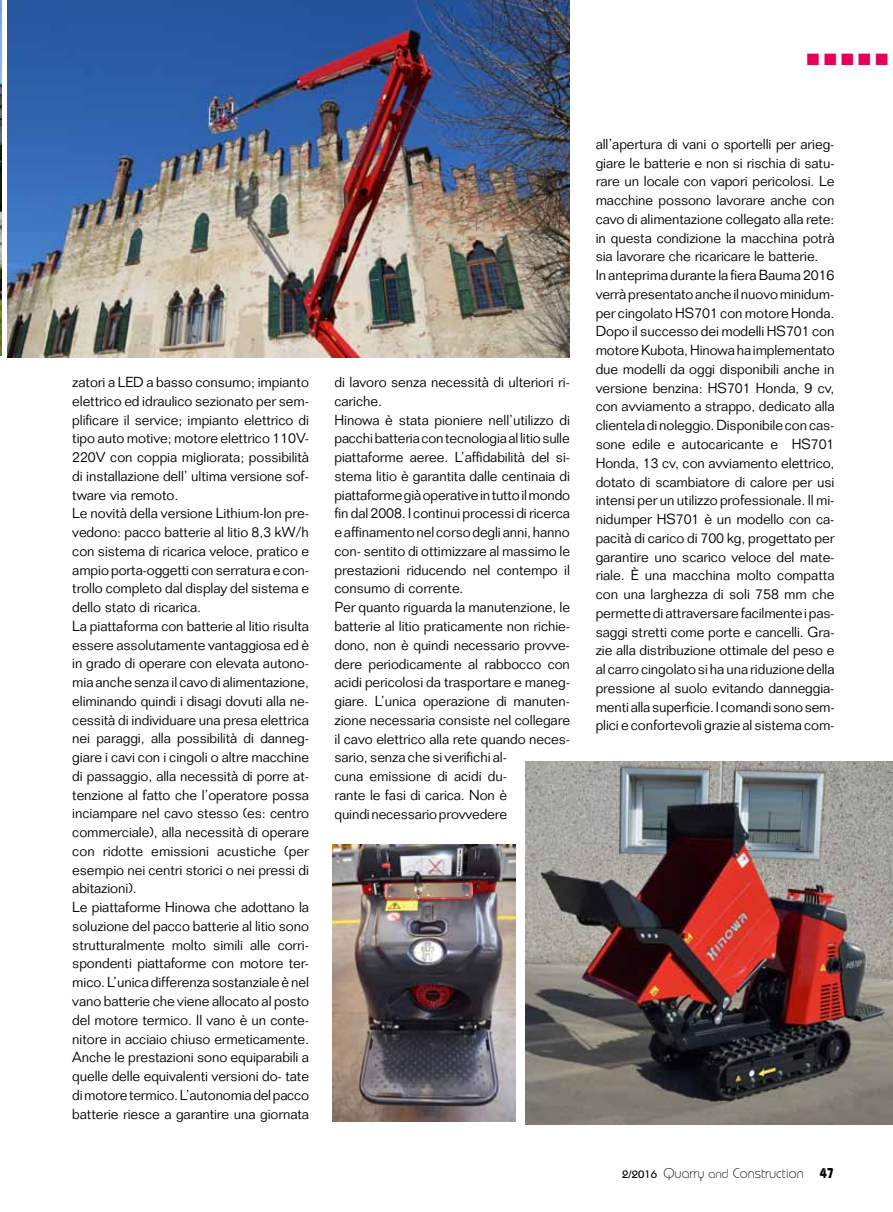
<style>
.page{position:relative;width:893px;height:1212px;background:#fff}
.page>*{position:absolute;margin:0;border:0;box-sizing:border-box;transform-origin:0 0}
.t1{font:16.5px "Zapf Dingbats ITC";color:#e30058}
.t2{font:300 14.25px/18.8px "Folio";letter-spacing:-.005em;color:#000}
.t3{font:300 14.25px "Bauhaus";color:#000}
.s1{font-weight:500;font-size:10.65px}
.s2{font-size:12.75px}
.s3{font-weight:700}
</style>
<div class="page">
<img style="left:0;top:0;width:1px;height:355px">
<img style="left:7px;top:0;width:563px;height:357px">
<img style="left:525px;top:761px;width:368px;height:364px">
<img style="left:332px;top:844px;width:184px;height:277px">
<p class="t1" style="left:807px;top:52px;width:83px">■ ■ ■ ■ ■</p>
<p class="t2" style="left:72px;top:373px;width:238px">zatori a LED a basso consumo; impianto elettrico ed idraulico sezionato per sem&shy;plificare il service; impianto elettrico di tipo auto motive; motore elettrico 110V-220V con coppia migliorata; possibilità di installazione dell’ ultima versione sof&shy;tware via remoto.<br>Le novità della versione Lithium-Ion pre&shy;vedono: pacco batterie al litio 8,3 kW/h con sistema di ricarica veloce, pratico e ampio porta-oggetti con serratura e con&shy;trollo completo dal display del sistema e dello stato di ricarica.<br>La piattaforma con batterie al litio risulta essere assolutamente vantaggiosa ed è in grado di operare con elevata autono&shy;mia anche senza il cavo di alimentazione, eliminando quindi i disagi dovuti alla ne&shy;cessità di individuare una presa elettrica nei paraggi, alla possibilità di danneg&shy;giare i cavi con i cingoli o altre macchine di passaggio, alla necessità di porre at&shy;tenzione al fatto che l’operatore possa inciampare nel cavo stesso (es: centro commerciale), alla necessità di operare con ridotte emissioni acustiche (per esempio nei centri storici o nei pressi di abitazioni).<br>Le piattaforme Hinowa che adottano la soluzione del pacco batterie al litio sono strutturalmente molto simili alle corri&shy;spondenti piattaforme con motore ter&shy;mico. L’unica differenza sostanziale è nel vano batterie che viene allocato al posto del motore termico. Il vano è un conte&shy;nitore in acciaio chiuso ermeticamente.<br>Anche le prestazioni sono equiparabili a quelle delle equivalenti versioni do- tate di motore termico. L’autonomia del pacco batterie riesce a garantire una giornata</p>
<p class="t2" style="left:334px;top:373px;width:237px">di lavoro senza necessità di ulteriori ri&shy;cariche.<br>Hinowa è stata pioniere nell’utilizzo di pacchi batteria con tecnologia al litio sulle piattaforme aeree. L’affidabilità del si&shy;stema litio è garantita dalle centinaia di piattaforme già operative in tutto il mondo fin dal 2008. I continui processi di ricerca e affinamento nel corso degli anni, hanno con- sentito di ottimizzare al massimo le prestazioni riducendo nel contempo il consumo di corrente.<br>Per quanto riguarda la manutenzione, le batterie al litio praticamente non richie&shy;dono, non è quindi necessario provve&shy;dere periodicamente al rabbocco con acidi pericolosi da trasportare e maneg&shy;giare. L’unica operazione di manuten&shy;zione necessaria consiste nel collegare il cavo elettrico alla rete quando neces&shy;sario, senza che si verifichi al-<br>cuna emissione di acidi du-<br>rante le fasi di carica. Non è<br>quindi necessario provvedere</p>
<p class="t2" style="left:596px;top:135px;width:241px">all’apertura di vani o sportelli per arieg&shy;giare le batterie e non si rischia di satu&shy;rare un locale con vapori pericolosi. Le macchine possono lavorare anche con cavo di alimentazione collegato alla rete: in questa condizione la macchina potrà sia lavorare che ricaricare le batterie.<br>In anteprima durante la fiera Bauma 2016 verrà presentato anche il nuovo minidum&shy;per cingolato HS701 con motore Honda.<br>Dopo il successo dei modelli HS701 con motore Kubota, Hinowa ha implementato due modelli da oggi disponibili anche in versione benzina: HS701 Honda, 9 cv, con avviamento a strappo, dedicato alla clientela di noleggio. Disponibile con cas&shy;sone edile e autocaricante e HS701<br>Honda, 13 cv, con avviamento elettrico, dotato di scambiatore di calore per usi intensi per un utilizzo professionale. Il mi&shy;nidumper HS701 è un modello con ca&shy;pacità di carico di 700 kg, progettato per garantire uno scarico veloce del mate&shy;riale. È una macchina molto compatta con una larghezza di soli 758 mm che permette di attraversare facilmente i pas&shy;saggi stretti come porte e cancelli. Gra&shy;zie alla distribuzione ottimale del peso e al carro cingolato si ha una riduzione della pressione al suolo evitando danneggia&shy;menti alla superficie. I comandi sono sem&shy;plici e confortevoli grazie al sistema com-</p>
<p class="t3" style="left:622px;top:1164px;width:213px"><span class="s1">2/2016</span> Quarry <span class="s2">and</span> Construction <span class="s3">47</span></p>
</div>
